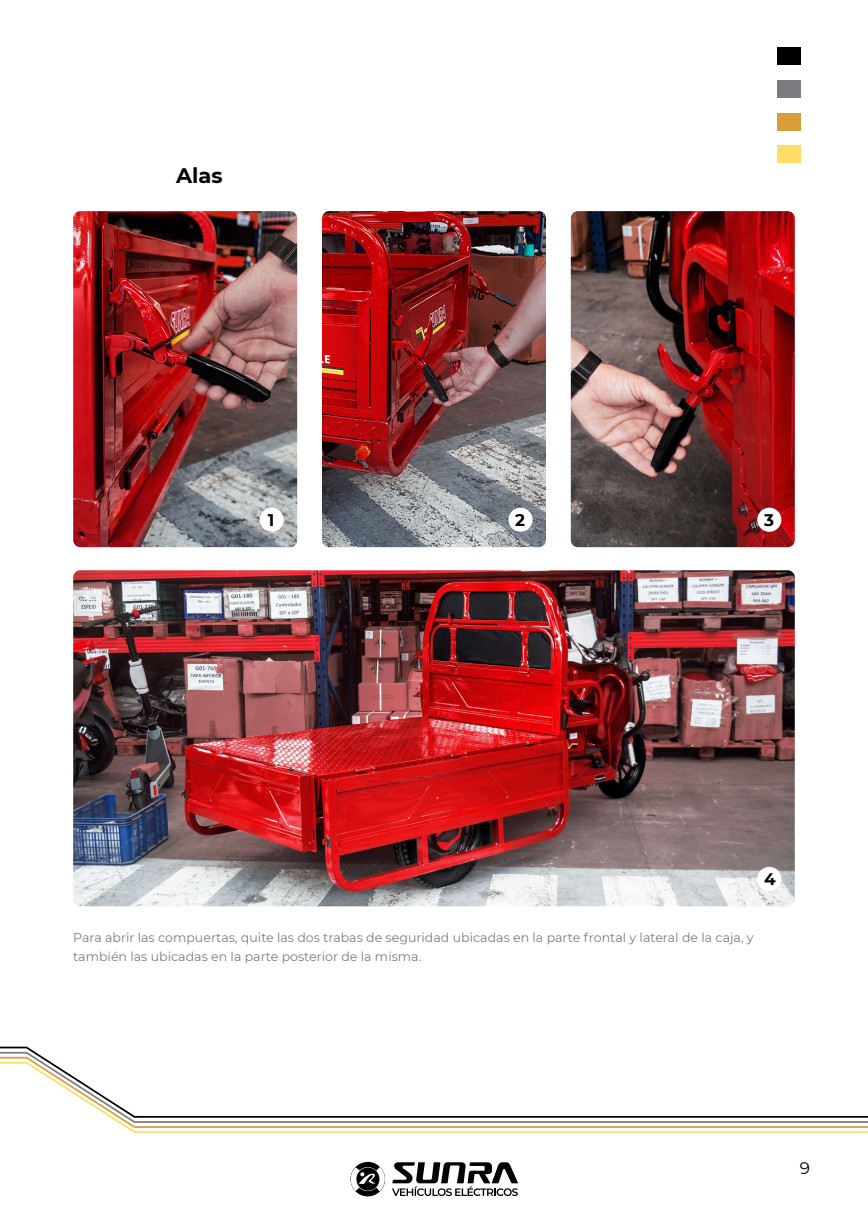
<style>
.page{position:relative;width:868px;height:1228px;background:#fff}
.page>*{position:absolute;margin:0;border:0;box-sizing:border-box;transform-origin:0 0}
.t1{font:700 21px "Montserrat";color:#000}
.t2{font:700 16.8px "Montserrat";color:#000}
.t3{font:16.8px "Montserrat";color:#000}
.t4{font:12.6px/19.6px "Montserrat";color:#7c7b80}
</style>
<div class="page">
<div style="left:777px;top:48px;width:23px;height:17px;background:#000"></div>
<div style="left:777px;top:80px;width:23px;height:18px;background:#7c7b80"></div>
<div style="left:777px;top:113px;width:23px;height:17px;background:#d89d39"></div>
<div style="left:777px;top:146px;width:23px;height:17px;background:#fede65"></div>
<svg style="left:0;top:1061px;width:868px;height:72px"></svg>
<svg style="left:392px;top:1162px;width:126px;height:34px"></svg>
<svg style="left:350px;top:1162px;width:35px;height:34px"></svg>
<img style="left:73px;top:211px;width:224px;height:336px">
<img style="left:322px;top:211px;width:224px;height:336px">
<img style="left:73px;top:570px;width:722px;height:336px">
<img style="left:571px;top:211px;width:224px;height:336px">
<div style="left:260px;top:508px;width:24px;height:24px;background:#fff;border-radius:50%"></div>
<div style="left:508px;top:508px;width:25px;height:24px;background:#fff;border-radius:50%"></div>
<div style="left:757px;top:867px;width:24px;height:24px;background:#fff;border-radius:50%"></div>
<div style="left:757px;top:508px;width:24px;height:24px;background:#fff;border-radius:50%"></div>
<h1 class="t1" style="left:176px;top:161px;width:48px">Alas</h1>
<h2 class="t2" style="left:268px;top:508px;width:8px">1</h2>
<h2 class="t2" style="left:515px;top:508px;width:11px">2</h2>
<h2 class="t2" style="left:764px;top:508px;width:11px">3</h2>
<h2 class="t2" style="left:764px;top:867px;width:13px">4</h2>
<p class="t4" style="left:73px;top:927px;width:682px">Para abrir las compuertas, quite las dos trabas de seguridad ubicadas en la parte frontal y lateral de la caja, y también las ubicadas en la parte posterior de la misma.</p>
<h2 class="t3" style="left:800px;top:1156px;width:12px">9</h2>
</div>
